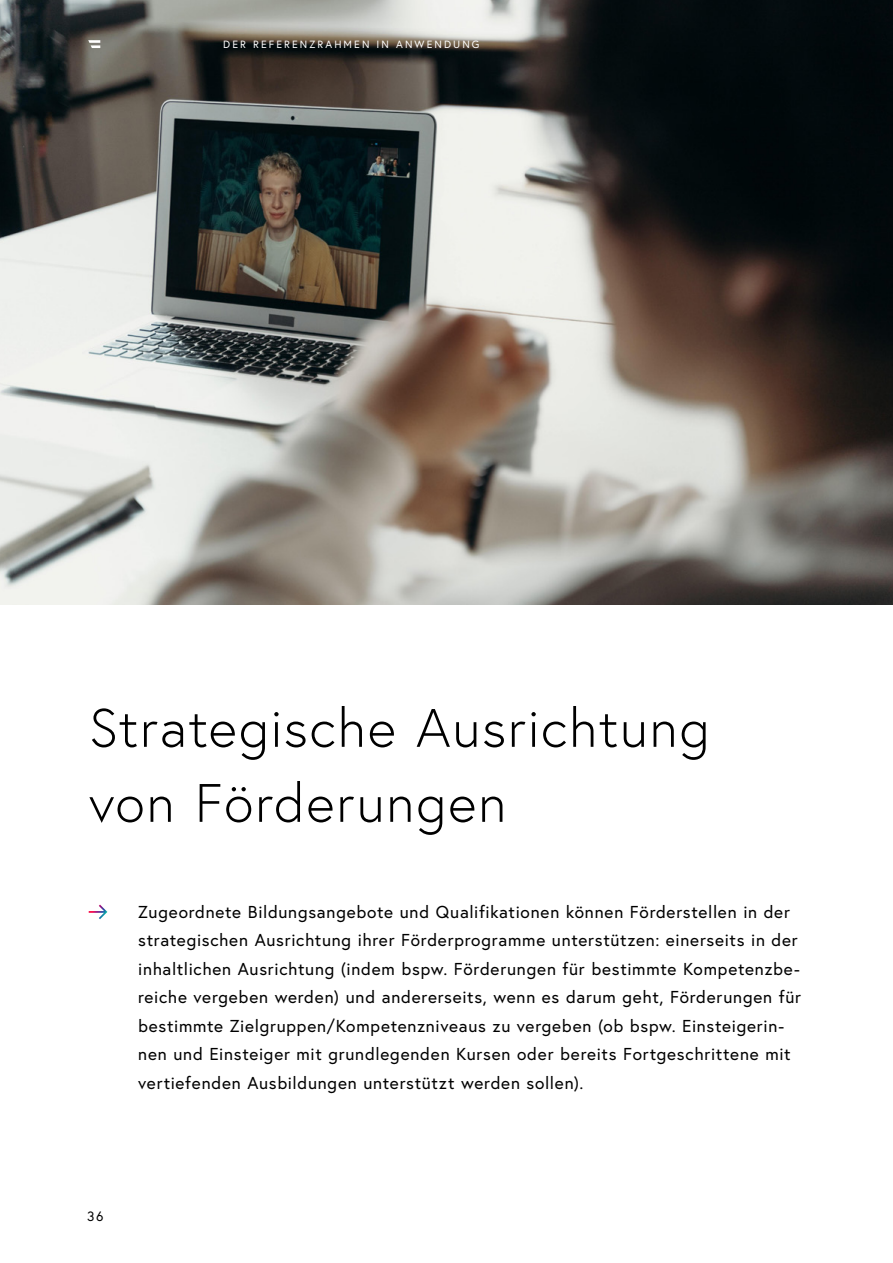
<style>
.page{position:relative;width:893px;height:1263px;background:#fff}
.page>*{position:absolute;margin:0;border:0;box-sizing:border-box;transform-origin:0 0}
.t1{font:300 54px/75px "Europa Austria";letter-spacing:.015em;color:#000}
.p_-_text{font:17.25px/28.5px "Europa Austria";letter-spacing:.04em;color:#000}
.t2{font:13.5px "Europa Austria";color:#000}
.t3{font:10.5px "Europa Austria";letter-spacing:.2em;color:#fff}
</style>
<div class="page">
<img style="left:0;top:0;width:893px;height:604px">
<svg style="left:89px;top:905px;width:18px;height:14px"></svg>
<svg style="left:85px;top:40px;width:15px;height:8px"></svg>
<p class="t3" style="left:223px;top:38px;width:258px">DER REFERENZRAHMEN IN ANWENDUNG</p>
<h1 class="t1" style="left:89px;top:690px;width:623px">Strategische Ausrichtung von Förderungen</h1>
<p class="p_-_text" style="left:138px;top:897px;width:664px">Zugeordnete Bildungsangebote und Qualifikationen können Förderstellen in der strategischen Ausrichtung ihrer Förderprogramme unterstützen: einerseits in der inhaltlichen Ausrichtung (indem bspw. Förderungen für bestimmte Kompetenzbe&shy;reiche vergeben werden) und andererseits, wenn es darum geht, Förderungen für bestimmte Zielgruppen/Kompetenzniveaus zu vergeben (ob bspw. Einsteigerin&shy;nen und Einsteiger mit grundlegenden Kursen oder bereits Fortgeschrittene mit vertiefenden Ausbildungen unterstützt werden sollen).</p>
<p class="t2" style="left:87px;top:1207px;width:18px">36</p>
</div>
